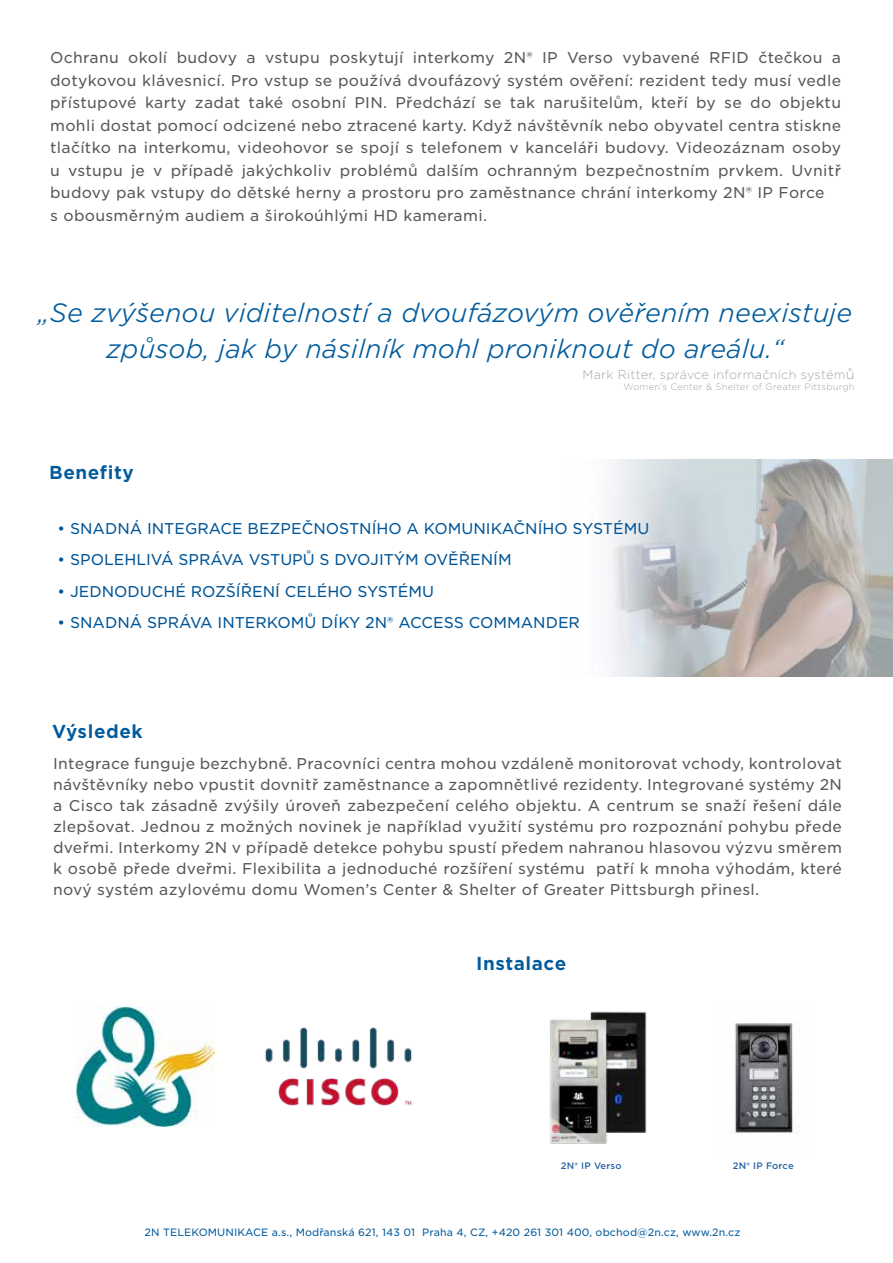
<style>
.page{position:relative;width:893px;height:1263px;background:#fff}
.page>*{position:absolute;margin:0;border:0;box-sizing:border-box;transform-origin:0 0}
.t1{font:italic 300 25.5px/36px "Gotham S Sm";color:#005b9c;text-align:center}
.t2{font:700 18px "Gotham S Sm";letter-spacing:.03em;color:#005b9d}
.t3{font:15px/22.5px "Gotham S Sm";letter-spacing:.02em;color:#565756;text-align:justify}
.t4{font:15px "Gotham S Sm";color:#005597}
.t5{font:200 12px "Gotham S Sm";letter-spacing:.02em;color:#939598}
.t6{font:10.2px "Gotham S Sm";letter-spacing:.01em;color:#005a9c}
.t7{font:200 9px "Gotham S Sm";letter-spacing:.02em;color:#939598}
.t8{font:500 9px "Gotham S Sm";letter-spacing:.02em;color:#1f5fa4}
.s1{font-size:13.5px}
</style>
<div class="page">
<img style="left:608px;top:460px;width:285px;height:216px">
<img style="left:730px;top:1023px;width:70px;height:111px">
<img style="left:549px;top:1011px;width:98px;height:133px">
<img style="left:75px;top:1006px;width:139px;height:120px">
<img style="left:265px;top:1027px;width:147px;height:79px">
<p class="t3" style="left:50px;top:46px;width:792px;text-align:left">Ochranu okolí budovy a vstupu poskytují interkomy 2N® IP Verso vybavené RFID čtečkou a dotykovou klávesnicí. Pro vstup se používá dvoufázový systém ověření: rezident tedy musí vedle přístupové karty zadat také osobní PIN. Předchází se tak narušitelům, kteří by se do objektu mohli dostat pomocí odcizené nebo ztracené karty. Když návštěvník nebo obyvatel centra stiskne tlačítko na interkomu, videohovor se spojí s telefonem v kanceláři budovy. Videozáznam osoby u vstupu je v případě jakýchkoliv problémů dalším ochranným bezpečnostním prvkem. Uvnitř budovy pak vstupy do dětské herny a prostoru pro zaměstnance chrání interkomy 2N® IP Force<br>s obousměrným audiem a širokoúhlými HD kamerami.</p>
<h1 class="t1" style="left:38px;top:294px;width:816px">„Se zvýšenou viditelností a dvoufázovým ověřením neexistuje způsob, jak by násilník mohl proniknout do areálu.“</h1>
<p class="t5" style="left:583px;top:367px;width:274px">Mark Ritter, správce informačních systém<span class="s1">ů</span></p>
<p class="t7" style="left:624px;top:381px;width:233px">Women’s Center &amp; Shelter of Greater Pittsburgh</p>
<p class="t2" style="left:49px;top:460px;width:86px">Benefity</p>
<p class="t4" style="left:58px;top:518px;width:593px">• SNADNÁ INTEGRACE BEZPEČNOSTNÍHO A KOMUNIKAČNÍHO SYSTÉMU</p>
<p class="t4" style="left:58px;top:549px;width:456px">• SPOLEHLIVÁ SPRÁVA VSTUPŮ S DVOJITÝM OVĚŘENÍM</p>
<p class="t4" style="left:58px;top:581px;width:378px">• JEDNODUCHÉ ROZŠÍŘENÍ CELÉHO SYSTÉMU</p>
<p class="t4" style="left:58px;top:612px;width:524px">• SNADNÁ SPRÁVA INTERKOMŮ DÍKY 2N® ACCESS COMMANDER</p>
<p class="t2" style="left:52px;top:718px;width:92px">Výsledek</p>
<p class="t3" style="left:53px;top:753px;width:790px;line-height:21px">Integrace funguje bezchybně. Pracovníci centra mohou vzdáleně monitorovat vchody, kontrolovat návštěvníky nebo vpustit dovnitř zaměstnance a zapomnětlivé rezidenty. Integrované systémy 2N a Cisco tak zásadně zvýšily úroveň zabezpečení celého objektu. A centrum se snaží řešení dále zlepšovat. Jednou z možných novinek je například využití systému pro rozpoznání pohybu přede dveřmi. Interkomy 2N v případě detekce pohybu spustí předem nahranou hlasovou výzvu směrem k osobě přede dveřmi. Flexibilita a jednoduché rozšíření systému patří k mnoha výhodám, které nový systém azylovému domu Women’s Center &amp; Shelter of Greater Pittsburgh přinesl.</p>
<p class="t2" style="left:476px;top:951px;width:92px">Instalace</p>
<p class="t8" style="left:561px;top:1160px;width:63px">2N® IP Verso</p>
<p class="t8" style="left:733px;top:1160px;width:63px">2N® IP Force</p>
<p class="t6" style="left:145px;top:1225px;width:597px">2N TELEKOMUNIKACE a.s., Modřanská 621, 143 01 Praha 4, CZ, +420 261 301 400, obchod@2n.cz, www.2n.cz</p>
</div>
